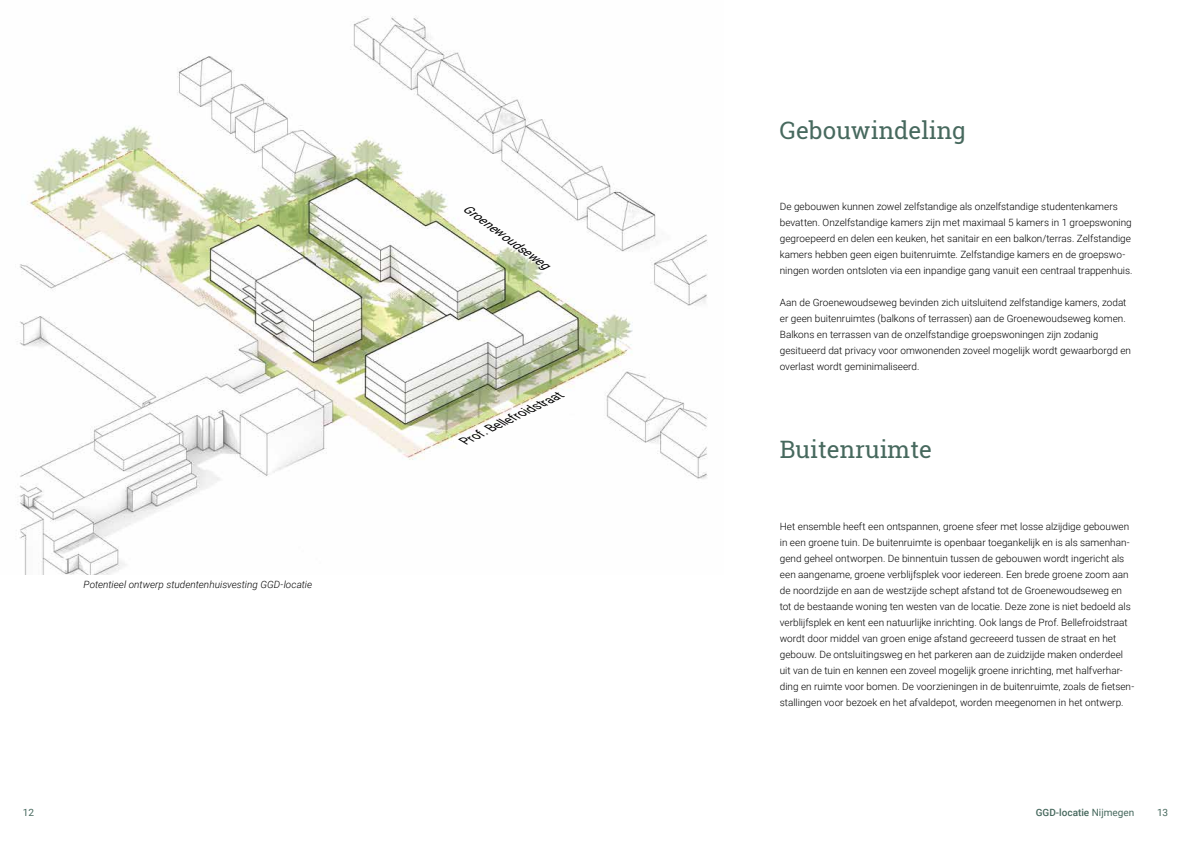
<style>
.page{position:relative;width:1191px;height:842px;background:#fff}
.page>*{position:absolute;margin:0;border:0;box-sizing:border-box;transform-origin:0 0}
.t1{font:24px "Roboto Slab";color:#47695e}
.t2{font:italic 12px "Roboto";color:#000}
.t3{font:300 10px/16px "Roboto";color:#000}
.t4{font:italic 300 10px "Roboto";color:#000}
.t5{font:500 10px "Roboto";color:#47695e}
.t6{font:10px "Roboto";color:#47695e}
.s1{font-weight:400}
</style>
<div class="page">
<img style="left:17px;top:16px;width:691px;height:558px">
<p class="t4" style="left:84px;top:577px;width:230px">Potentieel ontwerp studentenhuisvesting GGD-locatie</p>
<p class="t2" style="left:469px;top:200px;width:104px;rotate:36deg">Groenewoudseweg</p>
<p class="t2" style="left:460px;top:434px;width:112px;rotate:-26deg">Prof. Bellefroidstraat</p>
<h1 class="t1" style="left:780px;top:114px;width:187px">Gebouwindeling</h1>
<p class="t3" style="left:780px;top:198px;width:354px">De gebouwen kunnen zowel zelfstandige als onzelfstandige studentenkamers bevatten. Onzelfstandige kamers zijn met maximaal 5 kamers in 1 groepswoning gegroepeerd en delen een keuken, het sanitair en een balkon/terras. Zelfstandige kamers hebben geen eigen buitenruimte. Zelfstandige kamers en de groepswo&shy;ningen worden ontsloten via een inpandige gang vanuit een centraal trappenhuis.</p>
<p class="t3" style="left:780px;top:294px;width:353px">Aan de Groenewoudseweg bevinden zich uitsluitend zelfstandige kamers, zodat er geen buitenruimtes (balkons of terrassen) aan de Groenewoudseweg komen.<br>Balkons en terrassen van de onzelfstandige groepswoningen zijn zodanig gesitueerd dat privacy voor omwonenden zoveel mogelijk wordt gewaarborgd en overlast wordt geminimaliseerd.</p>
<h1 class="t1" style="left:780px;top:433px;width:154px">Buitenruimte</h1>
<p class="t3" style="left:780px;top:518px;width:356px">Het ensemble heeft een ontspannen, groene sfeer met losse alzijdige gebouwen in een groene tuin. De buitenruimte is openbaar toegankelijk en is als samenhan&shy;gend geheel ontworpen. De binnentuin tussen de gebouwen wordt ingericht als een aangename, groene verblijfsplek voor iedereen. Een brede groene zoom aan de noordzijde en aan de westzijde schept afstand tot de Groenewoudseweg en tot de bestaande woning ten westen van de locatie. Deze zone is niet bedoeld als verblijfsplek en kent een natuurlijke inrichting. Ook langs de Prof. Bellefroidstraat wordt door middel van groen enige afstand gecreeerd tussen de straat en het gebouw. De ontsluitingsweg en het parkeren aan de zuidzijde maken onderdeel uit van de tuin en kennen een zoveel mogelijk groene inrichting, met halfverhar&shy;ding en ruimte voor bomen. De voorzieningen in de buitenruimte, zoals de fietsen&shy;stallingen voor bezoek en het afvaldepot, worden meegenomen in het ontwerp.</p>
<p class="t6" style="left:23px;top:806px;width:13px">12</p>
<p class="t5" style="left:1035px;top:806px;width:100px">GGD-locatie <span class="s1">Nijmegen</span></p>
<p class="t6" style="left:1157px;top:806px;width:13px">13</p>
</div>
